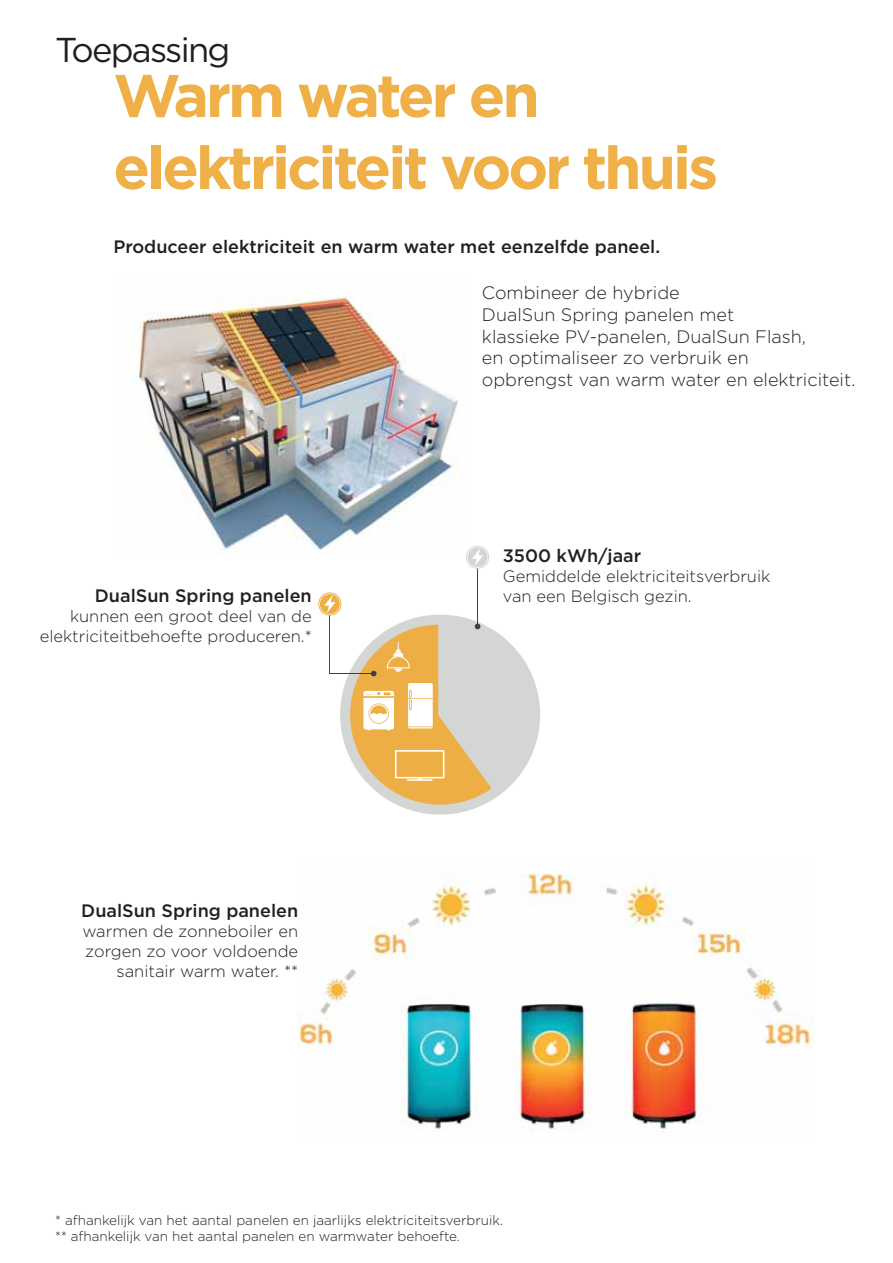
<style>
.page{position:relative;width:893px;height:1263px;background:#fff}
.page>*{position:absolute;margin:0;border:0;box-sizing:border-box;transform-origin:0 0}
.t1{font:700 60px/72px "Gotham";letter-spacing:-.05em;color:#efb047}
.t2{font:34.5px "Gotham";letter-spacing:-.05em;color:#231f20}
.t3{font:300 18px/21.6px "Gotham";color:#231f20}
.t4{font:500 18px "Gotham";color:#231f20}
.t5{font:300 16.5px/19.8px "Gotham";color:#231f20;text-align:right}
.t6{font:300 13.5px/16.2px "Gotham";color:#231f20}
</style>
<div class="page">
<img style="left:138px;top:295px;width:329px;height:259px">
<hr style="left:330px;top:673px;width:44px;height:1px;background:#404041">
<hr style="left:329px;top:607px;width:1px;height:67px;background:#404041">
<hr style="left:477px;top:563px;width:1px;height:63px;background:#404041">
<svg style="left:466px;top:546px;width:23px;height:23px"></svg>
<svg style="left:467px;top:547px;width:21px;height:21px"></svg>
<svg style="left:340px;top:621px;width:193px;height:194px"></svg>
<svg style="left:318px;top:592px;width:23px;height:24px"></svg>
<svg style="left:319px;top:593px;width:21px;height:22px"></svg>
<img style="left:298px;top:873px;width:516px;height:260px">
<h2 class="t2" style="left:55px;top:36px;width:177px">Toepassing</h2>
<h1 class="t1" style="left:113px;top:65px;width:606px">Warm water en elektriciteit voor thuis</h1>
<p class="t4" style="left:113px;top:240px;width:548px">Produceer elektriciteit en warm water met eenzelfde paneel.</p>
<p class="t3" style="left:482px;top:283px;width:375px">Combineer de hybride<br>DualSun Spring panelen met<br>klassieke PV-panelen, DualSun Flash,<br>en optimaliseer zo verbruik en<br>opbrengst van warm water en elektriciteit.</p>
<p class="t4" style="left:503px;top:549px;width:140px">3500 kWh/jaar</p>
<p class="t5" style="left:503px;top:567px;width:269px">Gemiddelde elektriciteitsverbruik</p>
<p class="t4" style="left:95px;top:589px;width:218px">DualSun Spring panelen</p>
<p class="t5" style="left:503px;top:587px;width:190px">van een Belgisch gezin.</p>
<p class="t5" style="left:40px;top:607px;width:274px">kunnen een groot deel van de elektriciteitbehoefte produceren.*</p>
<p class="t4" style="left:81px;top:904px;width:218px">DualSun Spring panelen</p>
<p class="t5" style="left:82px;top:922px;width:217px">warmen de zonneboiler en zorgen zo voor voldoende sanitair warm water. **</p>
<p class="t6" style="left:55px;top:1213px;width:449px">* afhankelijk van het aantal panelen en jaarlijks elektriciteitsverbruik. ** afhankelijk van het aantal panelen en warmwater behoefte.</p>
</div>
